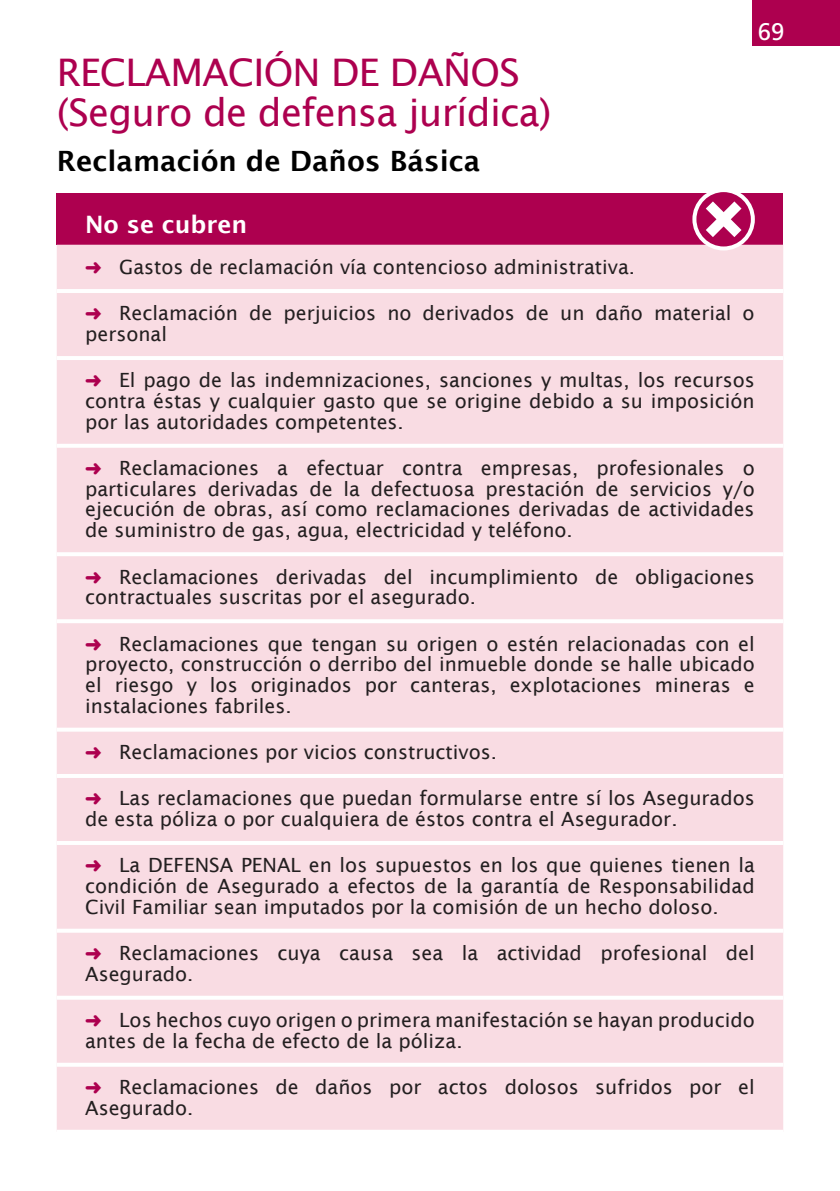
<style>
.page{position:relative;width:840px;height:1191px;background:#fff}
.page>*{position:absolute;margin:0;border:0;box-sizing:border-box;transform-origin:0 0}
.t1{font:38px/40px "Lucida Sans";letter-spacing:-.02em;color:#ad004f}
.t2{font:600 28px "Lucida Sans";color:#000}
.t3{font:600 24px "Lucida Sans";color:#fff}
.t4{font:24px "Frutiger LT Std";color:#fff}
.t5{font:19.6px/20.6px "Lucida Sans";color:#231f20}
.s1{color:#ad004f}
</style>
<div class="page">
<div style="left:751px;top:0;width:88px;height:45px;background:#ad004f"></div>
<div style="left:57px;top:194px;width:725px;height:51px;background:#ad004f"></div>
<div style="left:57px;top:245px;width:725px;height:884px;background:#f9dce3"></div>
<hr style="left:57px;top:289px;width:725px;height:4px;background:#fff">
<hr style="left:57px;top:356px;width:725px;height:4px;background:#fff">
<hr style="left:57px;top:444px;width:725px;height:4px;background:#fff">
<hr style="left:57px;top:552px;width:725px;height:4px;background:#fff">
<hr style="left:57px;top:619px;width:725px;height:4px;background:#fff">
<svg style="left:57px;top:727px;width:725px;height:4px"></svg>
<hr style="left:57px;top:774px;width:725px;height:4px;background:#fff">
<hr style="left:57px;top:841px;width:725px;height:4px;background:#fff">
<svg style="left:57px;top:928px;width:725px;height:4px"></svg>
<svg style="left:57px;top:995px;width:725px;height:4px"></svg>
<svg style="left:57px;top:1062px;width:725px;height:4px"></svg>
<svg style="left:57px;top:1129px;width:725px;height:1px"></svg>
<svg style="left:694px;top:190px;width:58px;height:59px"></svg>
<div style="left:692px;top:188px;width:62px;height:62px;border:4px solid #fff;border-radius:50%"></div>
<svg style="left:705px;top:201px;width:36px;height:36px"></svg>
<h1 class="t1" style="left:57px;top:52px;width:496px">RECLAMACIÓN DE DAÑOS (Seguro de defensa jurídica)</h1>
<h2 class="t2" style="left:57px;top:145px;width:425px">Reclamación de Daños Básica</h2>
<p class="t4" style="left:757px;top:17px;width:28px">69</p>
<p class="t3" style="left:85px;top:211px;width:163px">No se cubren</p>
<p class="t5" style="left:85px;top:257px;width:551px"><span class="s1">➜</span> Gastos de reclamación vía contencioso administrativa.</p>
<p class="t5" style="left:85px;top:303px;width:670px"><span class="s1">➜</span> Reclamación de perjuicios no derivados de un daño material o personal</p>
<p class="t5" style="left:85px;top:370px;width:670px;text-align:justify"><span class="s1">➜</span> El pago de las indemnizaciones, sanciones y multas, los recursos contra éstas y cualquier gasto que se origine debido a su imposición por las autoridades competentes.</p>
<p class="t5" style="left:85px;top:458px;width:670px;text-align:justify"><span class="s1">➜</span> Reclamaciones a efectuar contra empresas, profesionales o particulares derivadas de la defectuosa prestación de servicios y/o ejecución de obras, así como reclamaciones derivadas de actividades de suministro de gas, agua, electricidad y teléfono.</p>
<p class="t5" style="left:85px;top:566px;width:670px"><span class="s1">➜</span> Reclamaciones derivadas del incumplimiento de obligaciones contractuales suscritas por el asegurado.</p>
<p class="t5" style="left:85px;top:633px;width:670px;text-align:justify"><span class="s1">➜</span> Reclamaciones que tengan su origen o estén relacionadas con el proyecto, construcción o derribo del inmueble donde se halle ubicado el riesgo y los originados por canteras, explotaciones mineras e instalaciones fabriles.</p>
<p class="t5" style="left:85px;top:741px;width:413px"><span class="s1">➜</span> Reclamaciones por vicios constructivos.</p>
<p class="t5" style="left:85px;top:788px;width:670px"><span class="s1">➜</span> Las reclamaciones que puedan formularse entre sí los Asegurados de esta póliza o por cualquiera de éstos contra el Asegurador.</p>
<p class="t5" style="left:85px;top:855px;width:671px;text-align:justify"><span class="s1">➜</span> La DEFENSA PENAL en los supuestos en los que quienes tienen la condición de Asegurado a efectos de la garantía de Responsabilidad Civil Familiar sean imputados por la comisión de un hecho doloso.</p>
<p class="t5" style="left:85px;top:942px;width:670px"><span class="s1">➜</span> Reclamaciones cuya causa sea la actividad profesional del<br>Asegurado.</p>
<p class="t5" style="left:85px;top:1009px;width:670px"><span class="s1">➜</span> Los hechos cuyo origen o primera manifestación se hayan producido antes de la fecha de efecto de la póliza.</p>
<p class="t5" style="left:85px;top:1076px;width:670px"><span class="s1">➜</span> Reclamaciones de daños por actos dolosos sufridos por el<br>Asegurado.</p>
</div>
